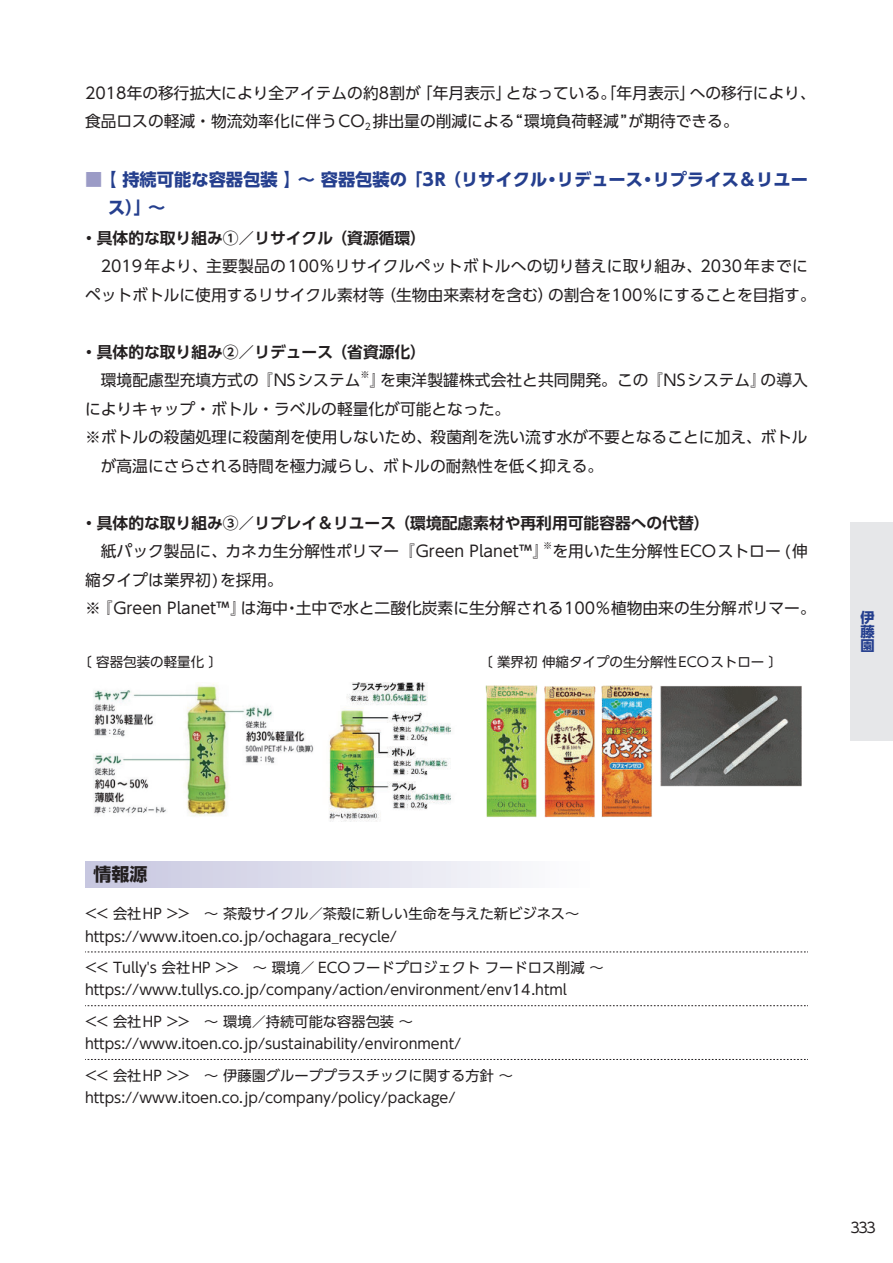
<style>
.page{position:relative;width:893px;height:1263px;background:#fff}
.page>*{position:absolute;margin:0;border:0;box-sizing:border-box;transform-origin:0 0}
.t1{font:700 18px "UD Shin Go Pr 6";color:#231f20}
.t2{font:700 17.25px/28.5px "UD Shin Go Pr 6";color:#253f8e}
.t3{font:15.75px/28.5px "UD Shin Go Pr 6";color:#231f20}
.t4{font:700 15.75px "UD Shin Go Pr 6 De";color:#231f20}
.t5{font:14.25px/22.5px "UD Shin Go Pr 6";color:#231f20}
.t6{font:700 14.25px/14.2px "UD Shin Go Pr 6";color:#253f8e;text-align:justify}
.t7{font:13.5px "UD Shin Go Pr 6";color:#231f20}
.t8{font:9.15px "UD Shin Go Pr 6";color:#231f20}
.s1{color:#9b9bc6}
</style>
<div class="page">
<div style="left:850px;top:522px;width:43px;height:219px;background:#e6e7e9"></div>
<div style="left:85px;top:861px;width:723px;height:26px;background:linear-gradient(to right,#cacae1,#fff)"></div>
<svg style="left:85px;top:952px;width:723px;height:1px"></svg>
<svg style="left:85px;top:1005px;width:723px;height:1px"></svg>
<svg style="left:85px;top:1059px;width:723px;height:1px"></svg>
<img style="left:93px;top:682px;width:358px;height:139px">
<img style="left:485px;top:685px;width:317px;height:133px">
<p class="t3" style="left:85px;top:78px;width:732px">2018年の移行拡大により全アイテムの約8割が「年月表示」となっている。「年月表示」への移行により、食品ロスの軽減・物流効率化に伴うCO<sub>2</sub> 排出量の削減による“環境負荷軽減”が期待できる。</p>
<p class="t2" style="left:108px;top:164px;width:701px;text-indent:-23px"><span class="s1">■</span> 【 持続可能な容器包装 】～ 容器包装の「3R（リサイクル・リデュース・リプライス＆リユース）」～</p>
<p class="t4" style="left:81px;top:225px;width:346px">・具体的な取り組み①／リサイクル（資源循環）</p>
<p class="t3" style="left:85px;top:251px;width:732px">　2019年より、主要製品の100％リサイクルペットボトルへの切り替えに取り組み、2030年までにペットボトルに使用するリサイクル素材等（生物由来素材を含む）の割合を100％にすることを目指す。</p>
<p class="t4" style="left:81px;top:339px;width:346px">・具体的な取り組み②／リデュース（省資源化）</p>
<p class="t3" style="left:85px;top:365px;width:277px">　環境配慮型充填方式の『NSシステム</p>
<p class="t8" style="left:361px;top:367px;width:11px">※</p>
<p class="t3" style="left:370px;top:365px;width:440px">』を東洋製罐株式会社と共同開発。この『NSシステム』の導入</p>
<p class="t3" style="left:85px;top:394px;width:427px">によりキャップ・ボトル・ラベルの軽量化が可能となった。</p>
<p class="t3" style="left:85px;top:422px;width:724px">※ ボトルの殺菌処理に殺菌剤を使用しないため、殺菌剤を洗い流す水が不要となることに加え、ボトル</p>
<p class="t3" style="left:101px;top:451px;width:504px">が高温にさらされる時間を極力減らし、ボトルの耐熱性を低く抑える。</p>
<p class="t4" style="left:81px;top:510px;width:630px">・具体的な取り組み③／リプレイ＆リユース（環境配慮素材や再利用可能容器への代替）</p>
<p class="t3" style="left:85px;top:536px;width:724px">　紙パック製品に、カネカ生分解性ポリマー『Green Planet™』を用いた生分解性ECOストロー (伸</p>
<p class="t8" style="left:543px;top:538px;width:11px">※</p>
<p class="t3" style="left:85px;top:565px;width:732px">縮タイプは業界初)を採用。<br>※『Green Planet™』は海中・土中で水と二酸化炭素に生分解される100％植物由来の生分解ポリマー。</p>
<p class="t7" style="left:78px;top:651px;width:145px">〔 容器包装の軽量化 〕</p>
<p class="t7" style="left:479px;top:651px;width:305px">〔 業界初 伸縮タイプの生分解性ECOストロー 〕</p>
<p class="t6" style="left:860px;top:610px;width:23px">伊藤園</p>
<p class="t1" style="left:94px;top:859px;width:55px">情報源</p>
<p class="t5" style="left:85px;top:902px;width:496px">&lt;&lt; 会社HP &gt;&gt;　～ 茶殻サイクル／茶殻に新しい生命を与えた新ビジネス～https://www.itoen.co.jp/ochagara_recycle/</p>
<p class="t5" style="left:85px;top:956px;width:520px">&lt;&lt; Tully's 会社HP &gt;&gt;　～ 環境／ ECOフードプロジェクト フードロス削減 ～https://www.tullys.co.jp/company/action/environment/env14.html</p>
<p class="t5" style="left:85px;top:1010px;width:378px">&lt;&lt; 会社HP &gt;&gt;　～ 環境／持続可能な容器包装 ～https://www.itoen.co.jp/sustainability/environment/</p>
<p class="t5" style="left:85px;top:1063px;width:429px">&lt;&lt; 会社HP &gt;&gt;　～ 伊藤園グループプラスチックに関する方針 ～https://www.itoen.co.jp/company/policy/package/</p>
<p class="t5" style="left:850px;top:1216px;width:27px">333</p>
</div>
